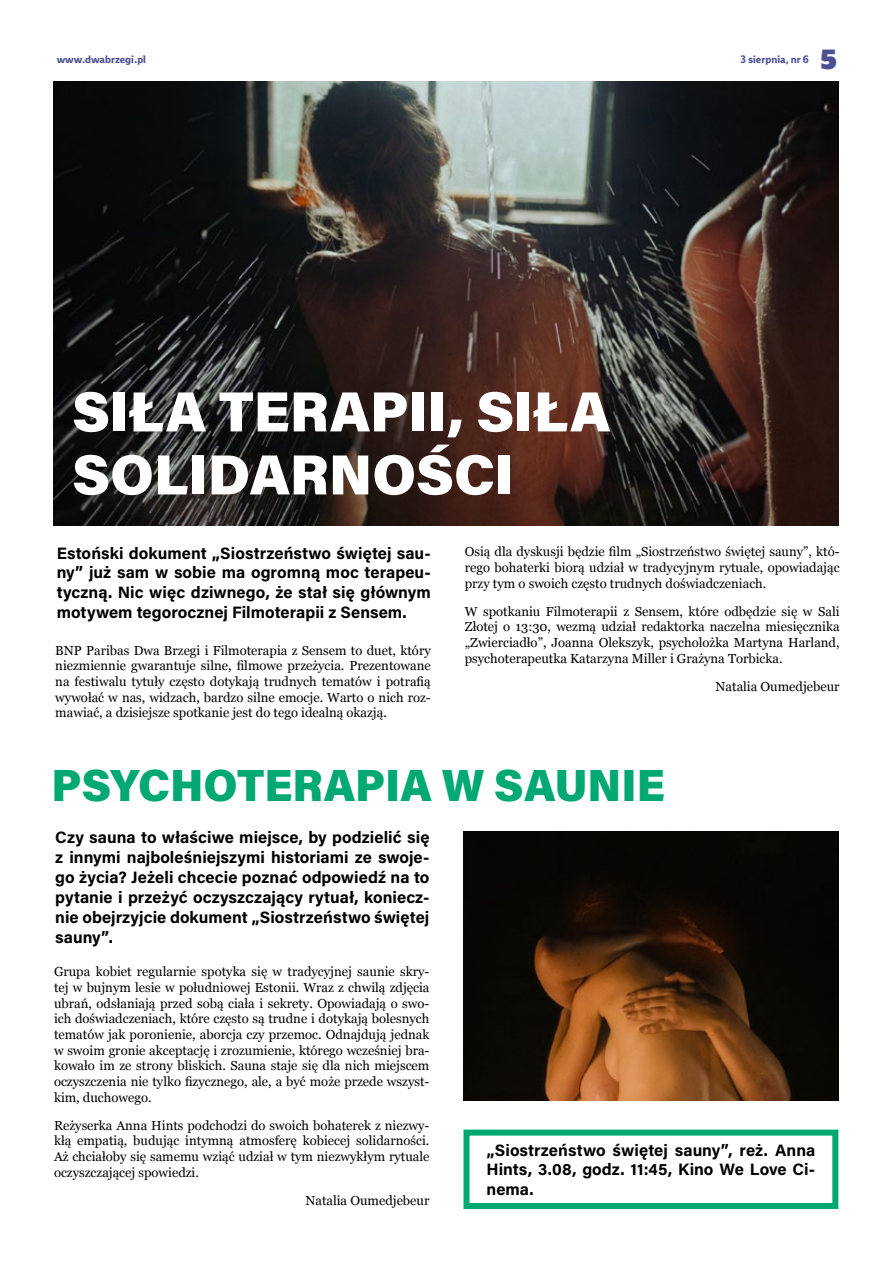
<style>
.page{position:relative;width:893px;height:1263px;background:#fff}
.page>*{position:absolute;margin:0;border:0;box-sizing:border-box;transform-origin:0 0}
.t1{font:900 56.55px/63px "Acumin Pro";color:#fff}
.t2{font:900 45px "Acumin Pro";color:#00a872}
.t3{font:27px "Ebony Bl";color:#4e5096}
.t4{font:700 16.5px/19.8px "Acumin Pro";letter-spacing:.005em;color:#000;text-align:justify}
.t5{font:13.05px/15.6px "Georgia";color:#000;text-align:justify}
.t6{font:700 10.5px "Ebony";color:#4e5096}
</style>
<div class="page">
<div style="left:463px;top:1129px;width:375px;height:80px;border:6px solid #00a872"></div>
<img style="left:53px;top:82px;width:786px;height:443px">
<img style="left:463px;top:832px;width:375px;height:269px">
<p class="t6" style="left:57px;top:52px;width:91px">www.dwabrzegi.pl</p>
<p class="t6" style="left:741px;top:52px;width:70px">3 sierpnia, nr 6</p>
<h3 class="t3" style="left:820px;top:41px;width:18px">5</h3>
<h1 class="t1" style="left:72px;top:377px;width:540px">SIŁA TERAPII, SIŁA<br>SOLIDARNOŚCI</h1>
<p class="t4" style="left:57px;top:542px;width:376px">Estoński dokument „Siostrzeństwo świętej sau&shy;ny” już sam w sobie ma ogromną moc terapeu&shy;tyczną. Nic więc dziwnego, że stał się głównym motywem tegorocznej Filmoterapii z Sensem.</p>
<p class="t5" style="left:465px;top:543px;width:376px">Osią dla dyskusji będzie film „Siostrzeństwo świętej sauny”, któ&shy;rego bohaterki biorą udział w tradycyjnym rytuale, opowiadając przy tym o swoich często trudnych doświadczeniach.</p>
<p class="t5" style="left:465px;top:603px;width:376px">W spotkaniu Filmoterapii z Sensem, które odbędzie się w Sali Złotej o 13:30, wezmą udział redaktorka naczelna miesięcznika „Zwierciadło”, Joanna Olekszyk, psycholożka Martyna Harland, psychoterapeutka Katarzyna Miller i Grażyna Torbicka.</p>
<p class="t5" style="left:716px;top:678px;width:126px">Natalia Oumedjebeur</p>
<p class="t5" style="left:55px;top:642px;width:377px">BNP Paribas Dwa Brzegi i Filmoterapia z Sensem to duet, który niezmiennie gwarantuje silne, filmowe przeżycia. Prezentowane na festiwalu tytuły często dotykają trudnych tematów i potrafią wywołać w nas, widzach, bardzo silne emocje. Warto o nich roz&shy;mawiać, a dzisiejsze spotkanie jest do tego idealną okazją.</p>
<h2 class="t2" style="left:52px;top:753px;width:615px">PSYCHOTERAPIA W SAUNIE</h2>
<p class="t4" style="left:55px;top:827px;width:376px">Czy sauna to właściwe miejsce, by podzielić się z innymi najboleśniejszymi historiami ze swoje&shy;go życia? Jeżeli chcecie poznać odpowiedź na to pytanie i przeżyć oczyszczający rytuał, koniecz&shy;nie obejrzyjcie dokument „Siostrzeństwo świętej sauny”.</p>
<p class="t5" style="left:54px;top:963px;width:377px">Grupa kobiet regularnie spotyka się w tradycyjnej saunie skry&shy;tej w bujnym lesie w południowej Estonii. Wraz z chwilą zdjęcia ubrań, odsłaniają przed sobą ciała i sekrety. Opowiadają o swo&shy;ich doświadczeniach, które często są trudne i dotykają bolesnych tematów jak poronienie, aborcja czy przemoc. Odnajdują jednak w swoim gronie akceptację i zrozumienie, którego wcześniej bra&shy;kowało im ze strony bliskich. Sauna staje się dla nich miejscem oczyszczenia nie tylko fizycznego, ale, a być może przede wszyst&shy;kim, duchowego.</p>
<p class="t5" style="left:54px;top:1117px;width:377px">Reżyserka Anna Hints podchodzi do swoich bohaterek z niezwy&shy;kłą empatią, budując intymną atmosferę kobiecej solidarności.<br>Aż chciałoby się samemu wziąć udział w tym niezwykłym rytuale oczyszczającej spowiedzi.</p>
<p class="t5" style="left:305px;top:1192px;width:126px">Natalia Oumedjebeur</p>
<p class="t4" style="left:486px;top:1139px;width:330px">„Siostrzeństwo świętej sauny”, reż. Anna Hints, 3.08, godz. 11:45, Kino We Love Ci&shy;nema.</p>
</div>
